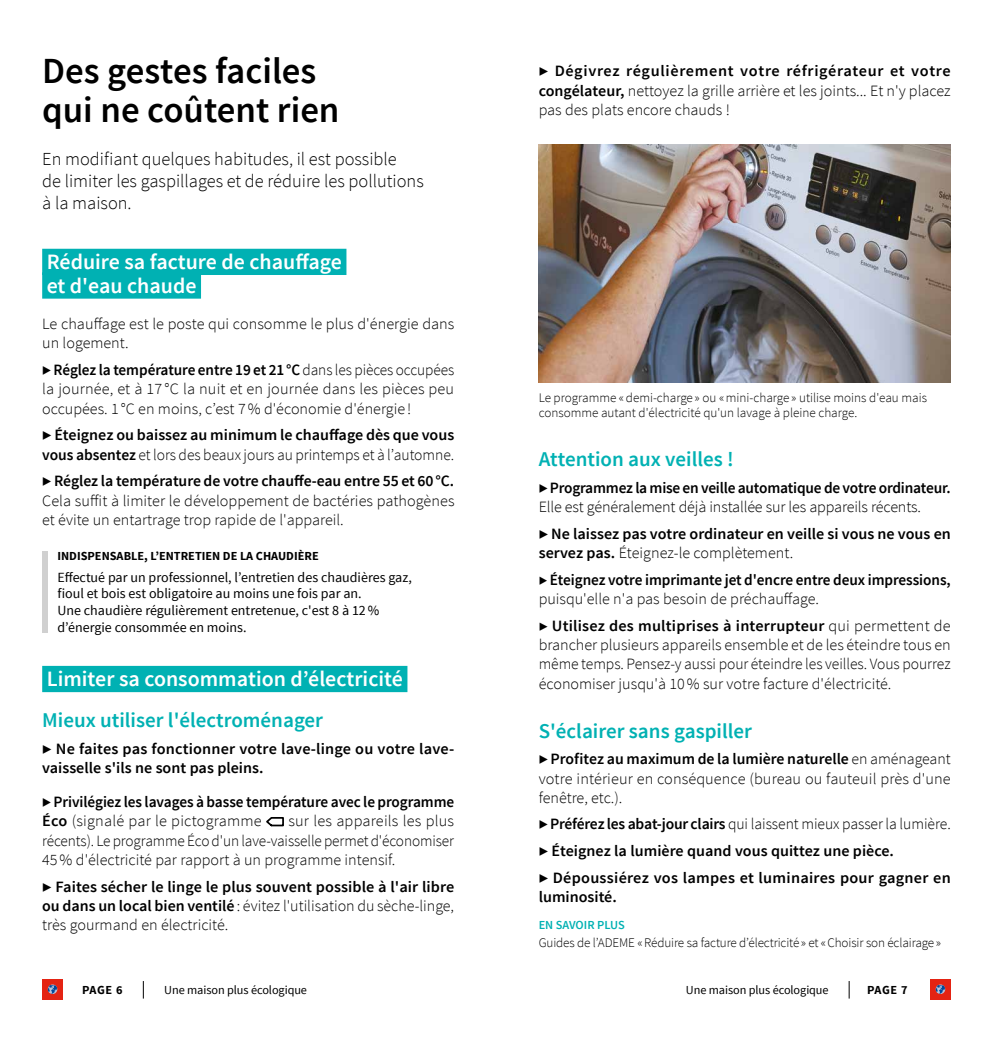
<style>
.page{position:relative;width:993px;height:1042px;background:#fff}
.page>*{position:absolute;margin:0;border:0;box-sizing:border-box;transform-origin:0 0}
.t1{font:600 36.75px/38.5px "Source Sans Pro";color:#000}
.t2{font:600 21.88px/23.6px "Source Sans Pro";color:#fff}
.t3{font:600 21px "Source Sans Pro";color:#00b1b3}
.t4{font:300 18.38px/21.9px "Source Sans Pro";color:#000}
.t5{font:300 15.75px/19.2px "Source Sans Pro";color:#000;text-align:justify}
.t6{font:600 15.75px/19.2px "Source Sans Pro";color:#000}
.t7{font:14px/16.6px "Source Sans Pro";color:#000}
.t8{font:300 13.12px/14.9px "Source Sans Pro";letter-spacing:-.005em;color:#000}
.t9{font:700 12.25px "Source Sans Pro";color:#000}
.t10{font:12.25px "Source Sans Pro";letter-spacing:-.005em;color:#000}
.t11{font:600 12.25px "Source Sans Pro";color:#00b1b3}
.s1{font-weight:600}
.s2{font-weight:300}
</style>
<div class="page">
<svg style="left:143px;top:981px;width:1px;height:17px"></svg>
<div style="left:42px;top:979px;width:21px;height:21px;background:#e42313"></div>
<svg style="left:48px;top:984px;width:9px;height:10px"></svg>
<svg style="left:848px;top:981px;width:1px;height:17px"></svg>
<div style="left:929px;top:979px;width:21px;height:21px;background:#e42313"></div>
<svg style="left:935px;top:984px;width:9px;height:10px"></svg>
<img style="left:538px;top:144px;width:412px;height:238px">
<div style="left:42px;top:249px;width:304px;height:26px;background:#00b1b3"></div>
<div style="left:42px;top:272px;width:159px;height:27px;background:#00b1b3"></div>
<div style="left:42px;top:666px;width:365px;height:26px;background:#00b1b3"></div>
<div style="left:42px;top:551px;width:5px;height:82px;background:#d0d0d0"></div>
<svg style="left:266px;top:817px;width:18px;height:10px"></svg>
<h1 class="t1" style="left:42px;top:53px;width:299px">Des gestes faciles qui ne coûtent rien</h1>
<p class="t4" style="left:42px;top:148px;width:383px">En modifiant quelques habitudes, il est possible<br>de limiter les gaspillages et de réduire les pollutions à la maison.</p>
<h2 class="t2" style="left:47px;top:250px;width:297px">Réduire sa facture de chauffage et d'eau chaude</h2>
<p class="t5" style="left:42px;top:314px;width:413px">Le chauffage est le poste qui consomme le plus d'énergie dans un logement.</p>
<p class="t5" style="left:42px;top:360px;width:413px"><span class="s1">▶ Réglez la température entre 19 et 21°C</span> dans les pièces occupées la journée, et à 17 °C la nuit et en journée dans les pièces peu occupées. 1 °C en moins, c’est 7% d'économie d'énergie !</p>
<p class="t6" style="left:42px;top:426px;width:413px">▶ Éteignez ou baissez au minimum le chauffage dès que vous vous absentez <span class="s2">et lors des beaux jours au printemps et à l’automne.</span></p>
<p class="t6" style="left:42px;top:472px;width:413px">▶ Réglez la température de votre chauffe-eau entre 55 et 60°C.</p>
<p class="t5" style="left:42px;top:491px;width:414px">Cela suffit à limiter le développement de bactéries pathogènes et évite un entartrage trop rapide de l'appareil.</p>
<p class="t9" style="left:57px;top:548px;width:263px">INDISPENSABLE, L’ENTRETIEN DE LA CHAUDIÈRE</p>
<p class="t7" style="left:57px;top:569px;width:356px">Effectué par un professionnel, l’entretien des chaudières gaz, fioul et bois est obligatoire au moins une fois par an.<br>Une chaudière régulièrement entretenue, c'est 8 à 12% d’énergie consommée en moins.</p>
<h2 class="t2" style="left:47px;top:667px;width:357px">Limiter sa consommation d’électricité</h2>
<h3 class="t3" style="left:42px;top:707px;width:282px">Mieux utiliser l'électroménager</h3>
<p class="t6" style="left:42px;top:739px;width:413px">▶ Ne faites pas fonctionner votre lave-linge ou votre lave&shy;vaisselle s'ils ne sont pas pleins.</p>
<p class="t6" style="left:42px;top:792px;width:413px">▶ Privilégiez les lavages à basse température avec le programme<br>Éco <span class="s2">(signalé par le pictogramme</span></p>
<p class="t5" style="left:42px;top:811px;width:413px;text-indent:246px">sur les appareils les plus récents). Le programme Éco d'un lave-vaisselle permet d'économiser 45% d'électricité par rapport à un programme intensif.</p>
<p class="t6" style="left:42px;top:877px;width:413px;text-align:justify">▶ Faites sécher le linge le plus souvent possible à l'air libre ou dans un local bien ventilé <span class="s2">: évitez l'utilisation du sèche-linge, très gourmand en électricité.</span></p>
<p class="t5" style="left:538px;top:62px;width:413px"><span class="s1">▶ Dégivrez régulièrement votre réfrigérateur et votre congélateur,</span> nettoyez la grille arrière et les joints... Et n'y placez pas des plats encore chauds !</p>
<p class="t8" style="left:538px;top:390px;width:389px">Le programme «demi-charge » ou «mini-charge » utilise moins d'eau mais consomme autant d'électricité qu'un lavage à pleine charge.</p>
<h3 class="t3" style="left:538px;top:446px;width:196px">Attention aux veilles !</h3>
<p class="t6" style="left:538px;top:479px;width:413px">▶ Programmez la mise en veille automatique de votre ordinateur.</p>
<p class="t5" style="left:538px;top:497px;width:384px">Elle est généralement déjà installée sur les appareils récents.</p>
<p class="t6" style="left:538px;top:525px;width:413px">▶ Ne laissez pas votre ordinateur en veille si vous ne vous en servez pas. <span class="s2">Éteignez-le complètement.</span></p>
<p class="t6" style="left:538px;top:570px;width:413px"><span class="s2">▶</span> Éteignez votre imprimante jet d'encre entre deux impressions, <span class="s2">puisqu'elle n'a pas besoin de préchauffage.</span></p>
<p class="t5" style="left:538px;top:616px;width:413px">▶ <span class="s1">Utilisez des multiprises à interrupteur</span> qui permettent de brancher plusieurs appareils ensemble et de les éteindre tous en même temps. Pensez-y aussi pour éteindre les veilles. Vous pourrez économiser jusqu'à 10% sur votre facture d'électricité.</p>
<h3 class="t3" style="left:538px;top:717px;width:215px">S'éclairer sans gaspiller</h3>
<p class="t5" style="left:538px;top:749px;width:413px"><span class="s1">▶ Profitez au maximum de la lumière naturelle</span> en aménageant votre intérieur en conséquence (bureau ou fauteuil près d'une fenêtre, etc.).</p>
<p class="t6" style="left:538px;top:811px;width:413px;line-height:26.8px">▶Préférez les abat-jour clairs <span class="s2">qui laissent mieux passer la lumière. </span>▶ Éteignez la lumière quand vous quittez une pièce.<br>▶ Dépoussiérez vos lampes et luminaires pour gagner en</p>
<p class="t6" style="left:538px;top:887px;width:80px">luminosité.</p>
<p class="t11" style="left:538px;top:917px;width:88px">EN SAVOIR PLUS</p>
<p class="t8" style="left:538px;top:935px;width:403px">Guides de l’ADEME «Réduire sa facture d’électricité» et «Choisir son éclairage»</p>
<p class="t9" style="left:82px;top:981px;width:42px">PAGE 6</p>
<p class="t10" style="left:164px;top:982px;width:144px">Une maison plus écologique</p>
<p class="t10" style="left:685px;top:982px;width:144px">Une maison plus écologique</p>
<p class="t9" style="left:866px;top:981px;width:42px">PAGE 7</p>
</div>
